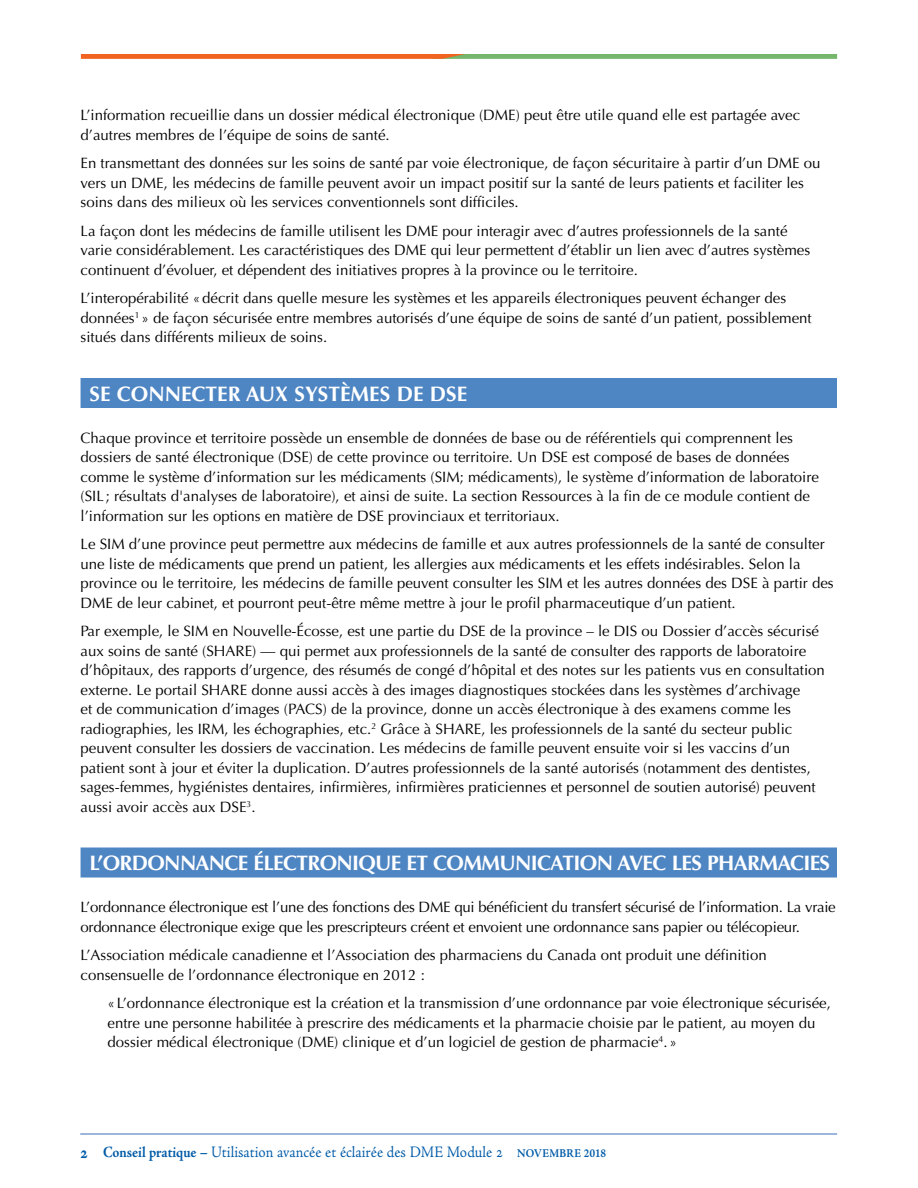
<style>
.page{position:relative;width:918px;height:1188px;background:#fff}
.page>*{position:absolute;margin:0;border:0;box-sizing:border-box;transform-origin:0 0}
.t1{font:700 21px "Optima";letter-spacing:-.03em;color:#fff}
.t2{font:700 21px "Optima";color:#fff}
.t3{font:15.75px "Adobe Jenson Pro Lt Capt";color:#005ba8;scale:.9 1}
.t4{font:15px/19.5px "Optima";color:#000}
.s1{font-family:"Adobe Jenson Pro";font-weight:700;font-size:18px}
.s2{font-family:"Adobe Jenson Pro";font-weight:700}
.s3{font-family:"Adobe Jenson Pro";font-weight:700;font-size:12px}
</style>
<div class="page">
<hr style="left:80px;top:1134px;width:757px;height:1px;background:#3b6fb4">
<svg style="left:81px;top:54px;width:756px;height:5px;background:#b4904b"></svg>
<div style="left:81px;top:378px;width:756px;height:30px;background:#4e85c3"></div>
<div style="left:81px;top:848px;width:756px;height:30px;background:#4e85c3"></div>
<p class="t4" style="left:81px;top:105px;width:721px">L’information recueillie dans un dossier médical électronique (DME) peut être utile quand elle est partagée avec d’autres membres de l’équipe de soins de santé.</p>
<p class="t4" style="left:81px;top:153px;width:741px">En transmettant des données sur les soins de santé par voie électronique, de façon sécuritaire à partir d’un DME ou vers un DME, les médecins de famille peuvent avoir un impact positif sur la santé de leurs patients et faciliter les soins dans des milieux où les services conventionnels sont difficiles.</p>
<p class="t4" style="left:81px;top:221px;width:731px">La façon dont les médecins de famille utilisent les DME pour interagir avec d’autres professionnels de la santé varie considérablement. Les caractéristiques des DME qui leur permettent d’établir un lien avec d’autres systèmes continuent d’évoluer, et dépendent des initiatives propres à la province ou le territoire.</p>
<p class="t4" style="left:81px;top:288px;width:733px">L’interopérabilité «décrit dans quelle mesure les systèmes et les appareils électroniques peuvent échanger des données<sup>1</sup> » de façon sécurisée entre membres autorisés d’une équipe de soins de santé d’un patient, possiblement situés dans différents milieux de soins.</p>
<h1 class="t2" style="left:90px;top:381px;width:379px">SE CONNECTER AUX SYSTÈMES DE DSE</h1>
<p class="t4" style="left:81px;top:428px;width:740px">Chaque province et territoire possède un ensemble de données de base ou de référentiels qui comprennent les dossiers de santé électronique (DSE) de cette province ou territoire. Un DSE est composé de bases de données comme le système d’information sur les médicaments (SIM; médicaments), le système d’information de laboratoire (SIL; résultats d'analyses de laboratoire), et ainsi de suite. La section Ressources à la fin de ce module contient de l’information sur les options en matière de DSE provinciaux et territoriaux.</p>
<p class="t4" style="left:81px;top:534px;width:755px">Le SIM d’une province peut permettre aux médecins de famille et aux autres professionnels de la santé de consulter une liste de médicaments que prend un patient, les allergies aux médicaments et les effets indésirables. Selon la province ou le territoire, les médecins de famille peuvent consulter les SIM et les autres données des DSE à partir des DME de leur cabinet, et pourront peut-être même mettre à jour le profil pharmaceutique d’un patient.</p>
<p class="t4" style="left:81px;top:621px;width:746px">Par exemple, le SIM en Nouvelle-Écosse, est une partie du DSE de la province – le DIS ou Dossier d’accès sécurisé aux soins de santé (SHARE) — qui permet aux professionnels de la santé de consulter des rapports de laboratoire d’hôpitaux, des rapports d’urgence, des résumés de congé d’hôpital et des notes sur les patients vus en consultation externe. Le portail SHARE donne aussi accès à des images diagnostiques stockées dans les systèmes d’archivage<br>et de communication d’images (PACS) de la province, donne un accès électronique à des examens comme les radiographies, les IRM, les échographies, etc.<sup>2</sup> Grâce à SHARE, les professionnels de la santé du secteur public peuvent consulter les dossiers de vaccination. Les médecins de famille peuvent ensuite voir si les vaccins d’un patient sont à jour et éviter la duplication. D’autres professionnels de la santé autorisés (notamment des dentistes, sages-femmes, hygiénistes dentaires, infirmières, infirmières praticiennes et personnel de soutien autorisé) peuvent aussi avoir accès aux DSE<sup>3</sup>.</p>
<h1 class="t1" style="left:90px;top:851px;width:742px">L’ORDONNANCE ÉLECTRONIQUE ET COMMUNICATION AVEC LES PHARMACIES</h1>
<p class="t4" style="left:81px;top:897px;width:757px">L’ordonnance électronique est l’une des fonctions des DME qui bénéficient du transfert sécurisé de l’information. La vraie ordonnance électronique exige que les prescripteurs créent et envoient une ordonnance sans papier ou télécopieur.</p>
<p class="t4" style="left:81px;top:945px;width:688px">L’Association médicale canadienne et l’Association des pharmaciens du Canada ont produit une définition consensuelle de l’ordonnance électronique en 2012 :</p>
<p class="t4" style="left:108px;top:993px;width:725px">«L’ordonnance électronique est la création et la transmission d’une ordonnance par voie électronique sécurisée, entre une personne habilitée à prescrire des médicaments et la pharmacie choisie par le patient, au moyen du dossier médical électronique (DME) clinique et d’un logiciel de gestion de pharmacie<sup>4</sup>.»</p>
<p class="t3" style="left:80px;top:1143px;width:586px"><span class="s1">2</span> <span class="s2">Conseil pratique –</span> Utilisation avancée et éclairée des DME Module 2 <span class="s3">NOVEMBRE 2018</span></p>
</div>
